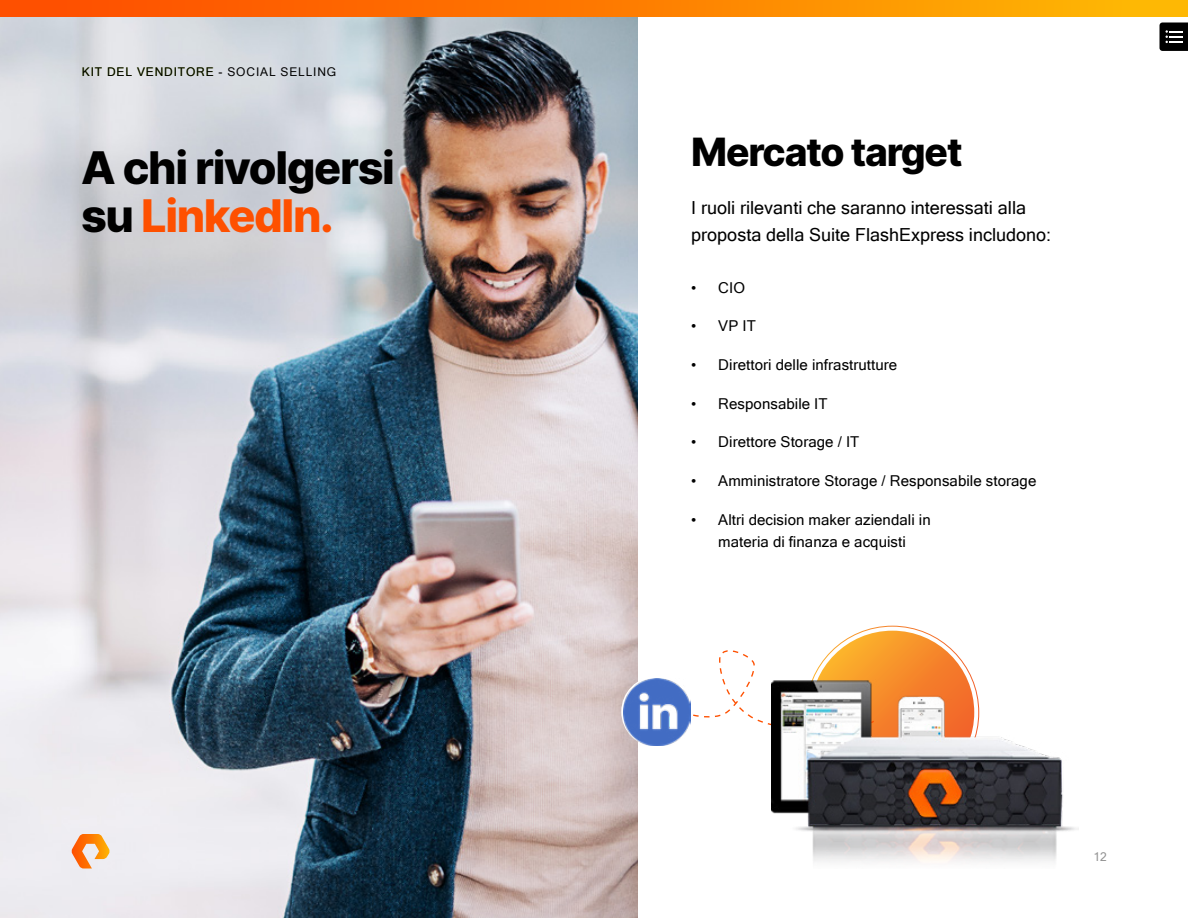
<style>
.page{position:relative;width:1188px;height:918px;background:#fff}
.page>*{position:absolute;margin:0;border:0;box-sizing:border-box;transform-origin:0 0}
.t1{font:800 45px/48px "Inter";letter-spacing:-.03em;color:#000}
.t2{font:800 39px "Inter";letter-spacing:-.03em;color:#000}
.t3{font:18px/27px "Microsoft Sans Serif";color:#000}
.t4{font:15px/22.5px "Microsoft Sans Serif";letter-spacing:.005em;color:#000;text-align:center}
.t5{font:12px "Microsoft Sans Serif";letter-spacing:.07em;color:#000}
.t6{font:12px "Microsoft Sans Serif";color:#919191}
.s1{color:#fe5000}
</style>
<div class="page">
<svg style="left:811px;top:631px;width:163px;height:163px;background:#f89c2b"></svg>
<img style="left:0;top:16px;width:638px;height:902px">
<svg style="left:1160px;top:22px;width:28px;height:29px"></svg>
<div style="left:0;top:0;width:1188px;height:16px;background:linear-gradient(to right,#fe4600,#feb703)"></div>
<svg style="left:690px;top:647px;width:186px;height:79px"></svg>
<svg style="left:621px;top:676px;width:71px;height:71px"></svg>
<img style="left:623px;top:678px;width:67px;height:67px">
<img style="left:771px;top:654px;width:307px;height:208px">
<svg style="left:71px;top:834px;width:39px;height:34px"></svg>
<p class="t5" style="left:82px;top:65px;width:256px">KIT DEL VENDITORE - SOCIAL SELLING</p>
<h1 class="t1" style="left:81px;top:143px;width:316px">A chi rivolgersi su <span class="s1">LinkedIn.</span></h1>
<h2 class="t2" style="left:691px;top:124px;width:273px">Mercato target</h2>
<p class="t3" style="left:691px;top:194px;width:361px">I ruoli rilevanti che saranno interessati alla proposta della Suite FlashExpress includono:</p>
<p class="t4" style="left:691px;top:276px;width:55px">• CIO</p>
<p class="t4" style="left:691px;top:315px;width:66px">• VP IT</p>
<p class="t4" style="left:691px;top:354px;width:207px">• Direttori delle infrastrutture</p>
<p class="t4" style="left:691px;top:392px;width:138px">• Responsabile IT</p>
<p class="t4" style="left:691px;top:431px;width:170px">• Direttore Storage / IT</p>
<p class="t4" style="left:691px;top:470px;width:347px">• Amministratore Storage / Responsabile storage</p>
<p class="t4" style="left:691px;top:508px;width:241px">• Altri decision maker aziendali in materia di finanza e acquisti</p>
<p class="t6" style="left:1094px;top:850px;width:15px">12</p>
</div>
